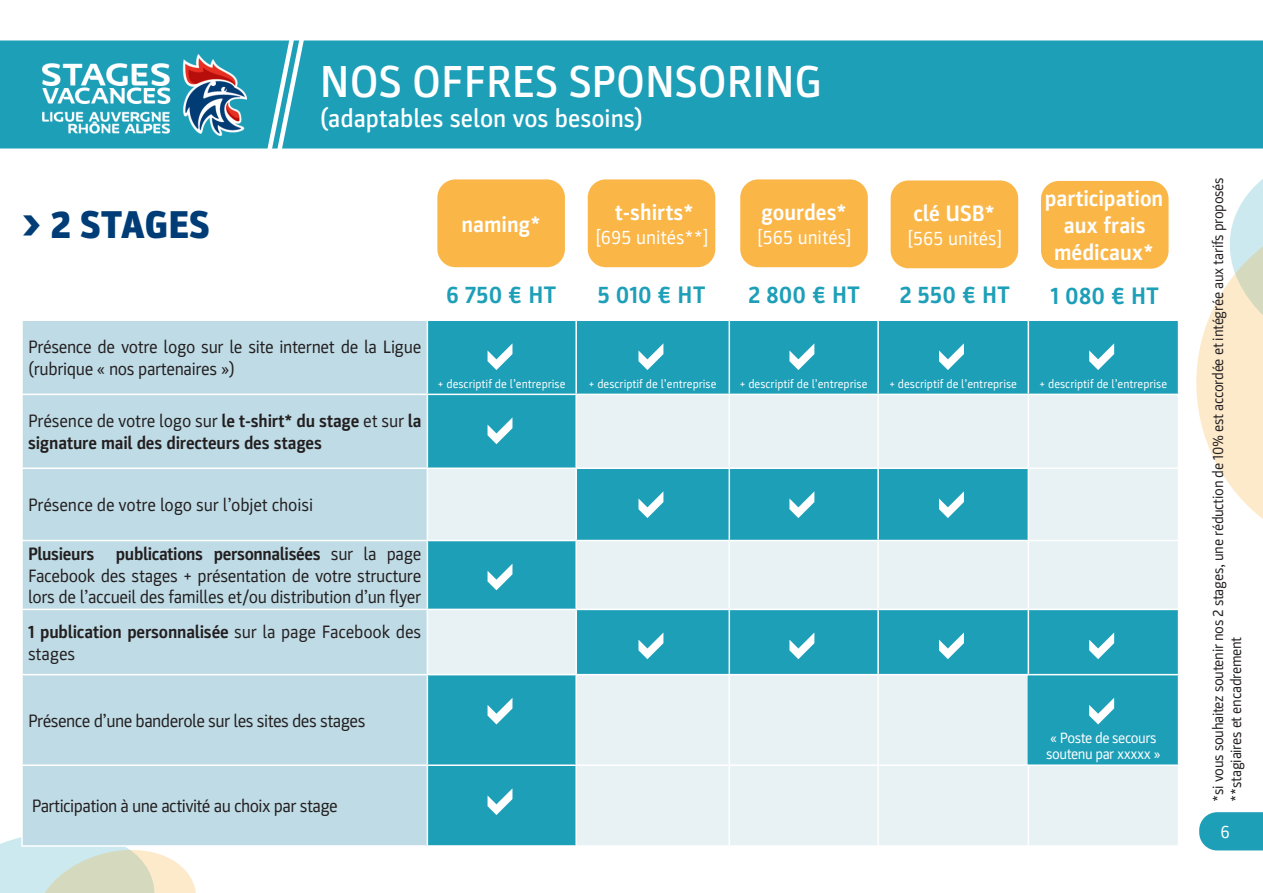
<style>
.page{position:relative;width:1263px;height:893px;background:#fff}
.page>*{position:absolute;margin:0;border:0;box-sizing:border-box;transform-origin:0 0}
.t1{font:500 45px "Parka";color:#fff}
.t2{font:900 39px "Parka";color:#003d76}
.t3{font:500 25.5px "Parka";color:#fff}
.t4{font:700 24px "Parka";color:#1d9fb8}
.t5{font:700 22.5px/27px "Parka";color:#fff;text-align:center}
.t6{font:19.5px "Parka";color:#fff}
.t7{font:18px/21.6px "Parka";letter-spacing:-.02em;color:#231f20}
.t8{font:700 18px/21.6px "Parka";letter-spacing:-.01em;color:#231f20}
.t9{font:18px "Parka";color:#fff}
.t10{font:15px "Parka";letter-spacing:-.02em;color:#231f20}
.t11{font:15px/16.5px "Parka";letter-spacing:-.03em;color:#fff}
.t12{font:12px "Parka";color:#fff}
.s1{font-weight:400}
.s2{font-weight:700}
</style>
<div class="page">
<svg style="left:1196px;top:179px;width:67px;height:340px"></svg>
<svg style="left:0;top:837px;width:196px;height:56px;background:#dbe5d8"></svg>
<svg style="left:1199px;top:812px;width:64px;height:38px;background:#2ba5bc"></svg>
<div style="left:0;top:41px;width:1263px;height:108px;background:#1d9fb8"></div>
<img style="left:41px;top:54px;width:205px;height:82px">
<svg style="left:262px;top:40px;width:47px;height:109px"></svg>
<div style="left:588px;top:179px;width:127px;height:88px;background:#fab748;border-radius:18px"></div>
<div style="left:740px;top:179px;width:128px;height:88px;background:#fab748;border-radius:18px"></div>
<div style="left:891px;top:180px;width:127px;height:88px;background:#fab748;border-radius:18px"></div>
<div style="left:1041px;top:181px;width:127px;height:88px;background:#fab748;border-radius:18px"></div>
<div style="left:23px;top:321px;width:404px;height:524px;background:#bfdbe5"></div>
<div style="left:428px;top:321px;width:750px;height:73px;background:#1d9fb8"></div>
<svg style="left:428px;top:395px;width:750px;height:450px;background:#9cd3de"></svg>
<hr style="left:575px;top:321px;width:2px;height:73px;background:#fff">
<hr style="left:728px;top:321px;width:2px;height:73px;background:#fff">
<hr style="left:877px;top:321px;width:2px;height:73px;background:#fff">
<hr style="left:575px;top:395px;width:2px;height:72px;background:#fff">
<hr style="left:728px;top:395px;width:2px;height:72px;background:#fff">
<hr style="left:877px;top:395px;width:2px;height:72px;background:#fff">
<hr style="left:427px;top:467px;width:149px;height:2px;background:#fff">
<hr style="left:576px;top:467px;width:153px;height:2px;background:#fff">
<hr style="left:575px;top:469px;width:2px;height:71px;background:#fff">
<hr style="left:729px;top:467px;width:149px;height:2px;background:#fff">
<hr style="left:728px;top:469px;width:2px;height:71px;background:#fff">
<hr style="left:878px;top:467px;width:150px;height:2px;background:#fff">
<hr style="left:877px;top:469px;width:2px;height:71px;background:#fff">
<hr style="left:1028px;top:467px;width:151px;height:2px;background:#fff">
<hr style="left:427px;top:540px;width:149px;height:1px;background:#fff">
<hr style="left:576px;top:540px;width:153px;height:1px;background:#fff">
<hr style="left:575px;top:541px;width:2px;height:68px;background:#fff">
<hr style="left:729px;top:540px;width:149px;height:1px;background:#fff">
<hr style="left:728px;top:541px;width:2px;height:68px;background:#fff">
<hr style="left:878px;top:540px;width:150px;height:1px;background:#fff">
<hr style="left:877px;top:541px;width:2px;height:68px;background:#fff">
<hr style="left:1028px;top:540px;width:151px;height:1px;background:#fff">
<hr style="left:427px;top:609px;width:149px;height:1px;background:#fff">
<hr style="left:576px;top:609px;width:153px;height:1px;background:#fff">
<hr style="left:575px;top:610px;width:2px;height:64px;background:#fff">
<hr style="left:729px;top:609px;width:149px;height:1px;background:#fff">
<hr style="left:728px;top:610px;width:2px;height:64px;background:#fff">
<hr style="left:878px;top:609px;width:150px;height:1px;background:#fff">
<hr style="left:877px;top:610px;width:2px;height:64px;background:#fff">
<hr style="left:1028px;top:609px;width:151px;height:1px;background:#fff">
<hr style="left:728px;top:675px;width:2px;height:89px;background:#fff">
<hr style="left:877px;top:675px;width:2px;height:89px;background:#fff">
<hr style="left:728px;top:766px;width:2px;height:79px;background:#fff">
<hr style="left:877px;top:766px;width:2px;height:79px;background:#fff">
<hr style="left:1027px;top:675px;width:2px;height:89px;background:#1d9fb8">
<hr style="left:1027px;top:321px;width:2px;height:73px;background:#fff">
<hr style="left:1027px;top:395px;width:2px;height:72px;background:#fff">
<hr style="left:1027px;top:469px;width:2px;height:71px;background:#fff">
<hr style="left:1027px;top:541px;width:2px;height:68px;background:#fff">
<hr style="left:1027px;top:610px;width:2px;height:64px;background:#fff">
<hr style="left:21px;top:394px;width:406px;height:1px;background:#fff">
<hr style="left:21px;top:467px;width:406px;height:2px;background:#fff">
<hr style="left:21px;top:540px;width:406px;height:1px;background:#fff">
<hr style="left:21px;top:609px;width:406px;height:1px;background:#fff">
<hr style="left:576px;top:674px;width:153px;height:1px;background:#fff">
<hr style="left:729px;top:674px;width:149px;height:1px;background:#fff">
<hr style="left:878px;top:674px;width:150px;height:1px;background:#fff">
<hr style="left:1028px;top:674px;width:151px;height:1px;background:#fff">
<hr style="left:576px;top:764px;width:153px;height:2px;background:#fff">
<hr style="left:729px;top:764px;width:149px;height:2px;background:#fff">
<hr style="left:878px;top:764px;width:150px;height:2px;background:#fff">
<hr style="left:21px;top:674px;width:406px;height:1px;background:#fff">
<hr style="left:427px;top:674px;width:149px;height:1px;background:#fff">
<hr style="left:575px;top:675px;width:2px;height:89px;background:#fff">
<hr style="left:21px;top:764px;width:406px;height:2px;background:#fff">
<hr style="left:21px;top:766px;width:2px;height:79px;background:#fff">
<hr style="left:427px;top:764px;width:149px;height:2px;background:#fff">
<hr style="left:575px;top:766px;width:2px;height:79px;background:#fff">
<hr style="left:21px;top:845px;width:406px;height:2px;background:#fff">
<hr style="left:1028px;top:764px;width:151px;height:2px;background:#fff">
<hr style="left:1027px;top:766px;width:2px;height:79px;background:#fff">
<div style="left:437px;top:179px;width:128px;height:88px;background:#fab748;border-radius:18px"></div>
<svg style="left:487px;top:343px;width:25px;height:27px"></svg>
<svg style="left:638px;top:343px;width:25px;height:27px"></svg>
<svg style="left:789px;top:343px;width:25px;height:27px"></svg>
<svg style="left:939px;top:343px;width:25px;height:27px"></svg>
<svg style="left:1089px;top:343px;width:25px;height:27px"></svg>
<svg style="left:487px;top:417px;width:25px;height:27px"></svg>
<svg style="left:638px;top:491px;width:25px;height:27px"></svg>
<svg style="left:789px;top:491px;width:25px;height:27px"></svg>
<svg style="left:939px;top:491px;width:25px;height:27px"></svg>
<svg style="left:487px;top:563px;width:25px;height:27px"></svg>
<svg style="left:638px;top:632px;width:25px;height:27px"></svg>
<svg style="left:789px;top:632px;width:25px;height:27px"></svg>
<svg style="left:939px;top:632px;width:25px;height:27px"></svg>
<svg style="left:1089px;top:632px;width:25px;height:27px"></svg>
<svg style="left:487px;top:697px;width:25px;height:27px"></svg>
<svg style="left:1089px;top:697px;width:25px;height:27px"></svg>
<svg style="left:487px;top:788px;width:25px;height:27px"></svg>
<p class="t2" style="left:22px;top:203px;width:190px">&gt; 2 STAGES</p>
<p class="t1" style="left:320px;top:56px;width:504px">NOS OFFRES SPONSORING</p>
<p class="t3" style="left:320px;top:104px;width:325px">(adaptables selon vos besoins)</p>
<p class="t5" style="left:461px;top:211px;width:81px">naming*</p>
<p class="t5" style="left:615px;top:199px;width:80px">t-shirts*</p>
<p class="t6" style="left:595px;top:226px;width:114px">[695 unités**]</p>
<p class="t5" style="left:761px;top:199px;width:87px">gourdes*</p>
<p class="t6" style="left:757px;top:226px;width:95px">[565 unités]</p>
<p class="t5" style="left:913px;top:200px;width:83px">clé USB*</p>
<p class="t6" style="left:907px;top:227px;width:95px">[565 unités]</p>
<p class="t4" style="left:446px;top:282px;width:112px">6 750 € HT</p>
<p class="t4" style="left:597px;top:281px;width:110px">5 010 € HT</p>
<p class="t4" style="left:748px;top:281px;width:113px">2 800 € HT</p>
<p class="t4" style="left:899px;top:281px;width:112px">2 550 € HT</p>
<p class="t5" style="left:1045px;top:184px;width:120px">participation aux frais médicaux*</p>
<p class="t4" style="left:1050px;top:282px;width:110px">1 080 € HT</p>
<p class="t7" style="left:28px;top:336px;width:395px">Présence de votre logo sur le site internet de la Ligue (rubrique « nos partenaires »)</p>
<p class="t8" style="left:28px;top:410px;width:395px"><span class="s1">Présence de votre logo sur</span> le t-shirt* du stage <span class="s1">et sur</span> la signature mail des directeurs des stages</p>
<p class="t12" style="left:438px;top:378px;width:129px">+ descriptif de l’entreprise</p>
<p class="t12" style="left:589px;top:378px;width:129px">+ descriptif de l’entreprise</p>
<p class="t12" style="left:740px;top:378px;width:129px">+ descriptif de l’entreprise</p>
<p class="t12" style="left:889px;top:378px;width:129px">+ descriptif de l’entreprise</p>
<p class="t12" style="left:1040px;top:378px;width:129px">+ descriptif de l’entreprise</p>
<p class="t7" style="left:28px;top:494px;width:287px">Présence de votre logo sur l’objet choisi</p>
<p class="t7" style="left:28px;top:543px;width:395px;text-align:justify"><span class="s2">Plusieurs publications personnalisées</span> sur la page Facebook des stages + présentation de votre structure lors de l’accueil des familles et/ou distribution d’un flyer</p>
<p class="t7" style="left:28px;top:621px;width:395px"><span class="s2">1 publication personnalisée</span> sur la page Facebook des stages</p>
<p class="t7" style="left:28px;top:710px;width:339px">Présence d’une banderole sur les sites des stages</p>
<p class="t7" style="left:32px;top:796px;width:308px">Participation à une activité au choix par stage</p>
<p class="t11" style="left:1046px;top:729px;width:116px">« Poste de secours soutenu par xxxxx »</p>
<p class="t10" style="left:1210px;top:802px;width:626px;rotate:-90deg">*si vous souhaitez soutenir nos 2 stages, une réduction de 10% est accordée et intégrée aux tarifs proposés</p>
<p class="t10" style="left:1228px;top:802px;width:166px;rotate:-90deg">**stagiaires et encadrement</p>
<p class="t9" style="left:1220px;top:822px;width:11px">6</p>
</div>
